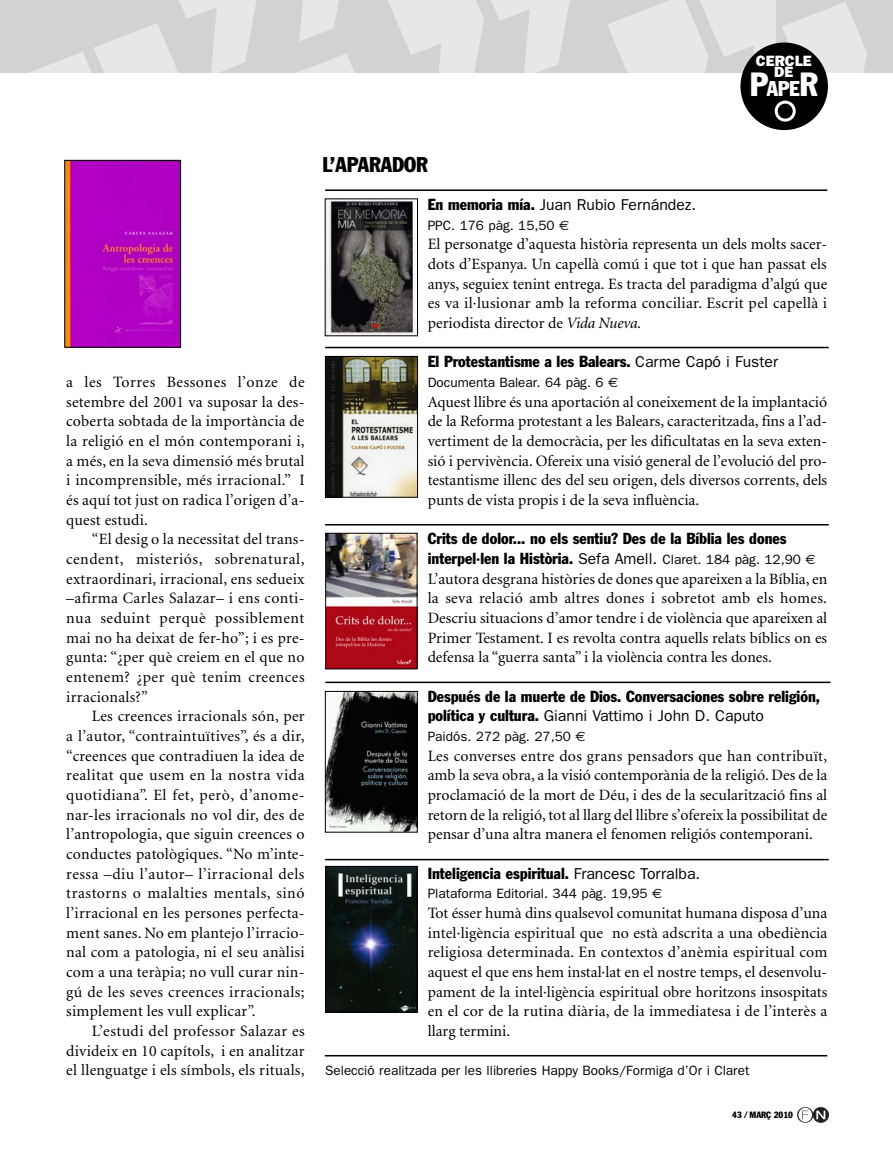
<style>
.page{position:relative;width:893px;height:1149px;background:#fff}
.page>*{position:absolute;margin:0;border:0;box-sizing:border-box;transform-origin:0 0}
.t1{font:condensed 21px "Franklin Gothic";color:#000}
.t2{font:condensed 21px "Franklin Gothic";color:#fff}
.t3{font:15.75px/19.6px "Minion";letter-spacing:.015em;color:#000;text-align:justify}
.t4{font:condensed 15.75px/19.6px "Franklin Gothic";color:#000}
.t5{font:15.75px "Franklin Gothic";color:#000}
.t6{font:800 15px "Franklin Gothic";color:#fff}
.t7{font:13.5px "Franklin Gothic";color:#000}
.t8{font:condensed 9px "Franklin Gothic";color:#000}
.s1{font-size:33px}
.s2{font-stretch:condensed}
.s3{font-family:"Euro Sans"}
.s4{font-style:italic}
.s5{font-stretch:normal}
.s6{font-stretch:normal;font-size:13.5px}
.s7{font-family:"Euro Sans";font-stretch:normal;font-size:13.5px}
</style>
<div class="page">
<svg style="left:813px;top:1107px;width:15px;height:14px"></svg>
<div style="left:813px;top:1106px;width:16px;height:16px;border:1px solid #231f20;border-radius:50%"></div>
<svg style="left:802px;top:1110px;width:6px;height:8px"></svg>
<svg style="left:816px;top:1110px;width:9px;height:8px"></svg>
<div style="left:797px;top:1106px;width:16px;height:16px;border:1px solid #231f20;border-radius:50%"></div>
<svg style="left:0;top:0;width:893px;height:72px;background:#dadbdd"></svg>
<hr style="left:325px;top:346px;width:504px;height:2px;background:#000">
<hr style="left:325px;top:189px;width:502px;height:2px;background:#000">
<hr style="left:325px;top:524px;width:504px;height:1px;background:#000">
<hr style="left:325px;top:858px;width:504px;height:2px;background:#000">
<hr style="left:325px;top:681px;width:505px;height:2px;background:#000">
<hr style="left:325px;top:1054px;width:502px;height:2px;background:#000">
<img style="left:327px;top:692px;width:89px;height:138px">
<div style="left:325px;top:690px;width:93px;height:142px;border:1px solid #000"></div>
<img style="left:327px;top:200px;width:89px;height:134px">
<div style="left:325px;top:198px;width:93px;height:138px;border:1px solid #000"></div>
<img style="left:327px;top:358px;width:89px;height:137px">
<div style="left:325px;top:356px;width:93px;height:141px;border:1px solid #000"></div>
<img style="left:327px;top:867px;width:88px;height:143px">
<div style="left:325px;top:865px;width:92px;height:147px;border:1px solid #000"></div>
<img style="left:327px;top:534px;width:88px;height:133px">
<div style="left:325px;top:532px;width:92px;height:137px;border:1px solid #000"></div>
<div style="left:740px;top:43px;width:88px;height:87px;background:#000;border-radius:50%"></div>
<svg style="left:775px;top:101px;width:21px;height:21px"></svg>
<img style="left:66px;top:162px;width:113px;height:183px">
<div style="left:64px;top:160px;width:117px;height:187px;border:1px solid #000"></div>
<p class="t6" style="left:756px;top:52px;width:58px">CERCLE</p>
<p class="t6" style="left:774px;top:63px;width:21px">DE</p>
<h1 class="t2" style="left:750px;top:81px;width:69px"><span class="s1">P</span>APE<span class="s1">R</span></h1>
<p class="t3" style="left:66px;top:373px;width:240px">a les Torres Bessones l’onze de setembre del 2001 va suposar la des&shy;coberta sobtada de la importància de la religió en el món contemporani i, a més, en la seva dimensió més brutal i incomprensible, més irracional.” I és aquí tot just on radica l’origen d’a&shy;quest estudi.</p>
<p class="t3" style="left:66px;top:530px;width:240px;text-indent:26px">“El desig o la necessitat del trans&shy;cendent, misteriós, sobrenatural, extraordinari, irracional, ens sedueix –afirma Carles Salazar– i ens conti&shy;nua seduint perquè possiblement mai no ha deixat de fer-ho”; i es pre&shy;gunta: “¿per què creiem en el que no entenem? ¿per què tenim creences irracionals?”</p>
<p class="t3" style="left:66px;top:707px;width:240px;text-indent:26px">Les creences irracionals són, per a l’autor, “contraintuïtives”, és a dir, “creences que contradiuen la idea de realitat que usem en la nostra vida quotidiana”. El fet, però, d’anome&shy;nar-les irracionals no vol dir, des de l’antropologia, que siguin creences o conductes patològiques. “No m’inte&shy;ressa –diu l’autor– l’irracional dels trastorns o malalties mentals, sinó l’irracional en les persones perfecta&shy;ment sanes. No em plantejo l’irracio&shy;nal com a patologia, ni el seu anàlisi com a una teràpia; no vull curar nin&shy;gú de les seves creences irracionals; simplement les vull explicar”.</p>
<p class="t3" style="left:66px;top:1022px;width:240px;text-indent:26px">L’estudi del professor Salazar es divideix en 10 capítols, i en analitzar el llenguatge i els símbols, els rituals,</p>
<h1 class="t1" style="left:323px;top:157px;width:107px">L’APARADOR</h1>
<p class="t5" style="left:428px;top:195px;width:270px"><span class="s2">En memoria mía.</span> Juan Rubio Fernández.</p>
<p class="t7" style="left:428px;top:217px;width:143px">PPC. 176 pàg. 15,50 <span class="s3">€</span></p>
<p class="t3" style="left:428px;top:236px;width:401px">El personatge d’aquesta història representa un dels molts sacer&shy;dots d’Espanya. Un capellà comú i que tot i que han passat els anys, seguiex tenint entrega. Es tracta del paradigma d’algú que es va il·lusionar amb la reforma conciliar. Escrit pel capellà i periodista director de <span class="s4">Vida Nueva</span>.</p>
<p class="t4" style="left:428px;top:353px;width:352px">El Protestantisme a les Balears. <span class="s5">Carme Capó i Fuster</span></p>
<p class="t7" style="left:428px;top:374px;width:192px">Documenta Balear. 64 pàg. 6 <span class="s3">€</span></p>
<p class="t3" style="left:428px;top:393px;width:401px">Aquest llibre és una aportación al coneixement de la implantació de la Reforma protestant a les Balears, caracteritzada, fins a l’ad&shy;vertiment de la democràcia, per les dificultatas en la seva exten&shy;sió i pervivència. Ofereix una visió general de l’evolució del pro&shy;testantisme illenc des del seu origen, dels diversos corrents, dels punts de vista propis i de la seva influència.</p>
<p class="t4" style="left:428px;top:530px;width:389px">Crits de dolor... no els sentiu? Des de la Bíblia les dones interpel·len la Història. <span class="s5">Sefa Amell.</span> <span class="s6">Claret. 184 pàg. 12,90</span> <span class="s7">€</span></p>
<p class="t3" style="left:428px;top:570px;width:401px">L’autora desgrana històries de dones que apareixen a la Bíblia, en la seva relació amb altres dones i sobretot amb els homes.<br>Descriu situacions d’amor tendre i de violència que apareixen al Primer Testament. I es revolta contra aquells relats bíblics on es defensa la “guerra santa” i la violència contra les dones.</p>
<p class="t4" style="left:428px;top:687px;width:394px">Después de la muerte de Dios. Conversaciones sobre religión, política y cultura. <span class="s5">Gianni Vattimo i John D. Caputo</span></p>
<p class="t7" style="left:428px;top:728px;width:159px">Paidós. 272 pàg. 27,50 <span class="s3">€</span></p>
<p class="t3" style="left:428px;top:746px;width:401px">Les converses entre dos grans pensadors que han contribuït, amb la seva obra, a la visió contemporània de la religió. Des de la proclamació de la mort de Déu, i des de la secularització fins al retorn de la religió, tot al llarg del llibre s’ofereix la possibilitat de pensar d’una altra manera el fenomen religiós contemporani.</p>
<p class="t4" style="left:428px;top:864px;width:274px">Inteligencia espiritual. <span class="s5">Francesc Torralba.</span></p>
<p class="t7" style="left:428px;top:885px;width:236px">Plataforma Editorial. 344 pàg. 19,95 <span class="s3">€</span></p>
<p class="t3" style="left:428px;top:904px;width:401px">Tot ésser humà dins qualsevol comunitat humana disposa d’una intel·ligència espiritual que no està adscrita a una obediència religiosa determinada. En contextos d’anèmia espiritual com aquest el que ens hem instal·lat en el nostre temps, el desenvolu&shy;pament de la intel·ligència espiritual obre horitzons insospitats en el cor de la rutina diària, de la immediatesa i de l’interès a llarg termini.</p>
<p class="t7" style="left:325px;top:1062px;width:426px">Selecció realitzada per les llibreries Happy Books/Formiga d’Or i Claret</p>
<p class="t8" style="left:732px;top:1111px;width:62px">43 / MARÇ 2010</p>
</div>
